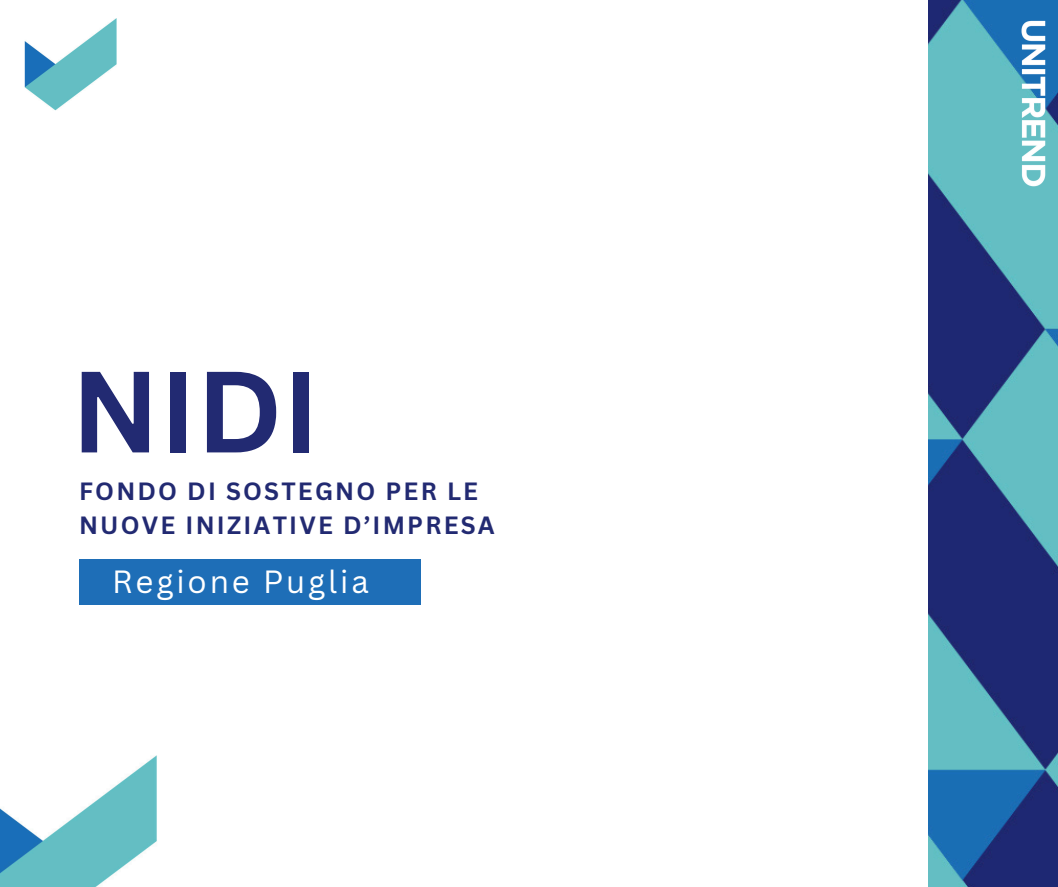
<style>
.page{position:relative;width:1058px;height:887px;background:#fff}
.page>*{position:absolute;margin:0;border:0;box-sizing:border-box;transform-origin:0 0}
.t1{font:700 112.8px "Canva Sans";color:#222a72}
.t2{font:31.2px "Canva Sans";letter-spacing:.09em;color:#fff}
.t3{font:700 24.3px/33.9px "Canva Sans";letter-spacing:.09em;color:#222a72}
</style>
<div class="page">
<img style="left:928px;top:0;width:129px;height:886px">
<img style="left:1020px;top:13px;width:26px;height:175px">
<div style="left:79px;top:559px;width:341px;height:45px;background:#1e6eb7"></div>
<img style="left:24px;top:18px;width:93px;height:93px">
<img style="left:0;top:755px;width:157px;height:131px">
<p class="t1" style="left:71px;top:332px;width:250px">NIDI</p>
<h1 class="t3" style="left:79px;top:473px;width:417px">FONDO DI SOSTEGNO PER LE<br>NUOVE INIZIATIVE D’IMPRESA</h1>
<p class="t2" style="left:112px;top:560px;width:258px">Regione Puglia</p>
</div>
